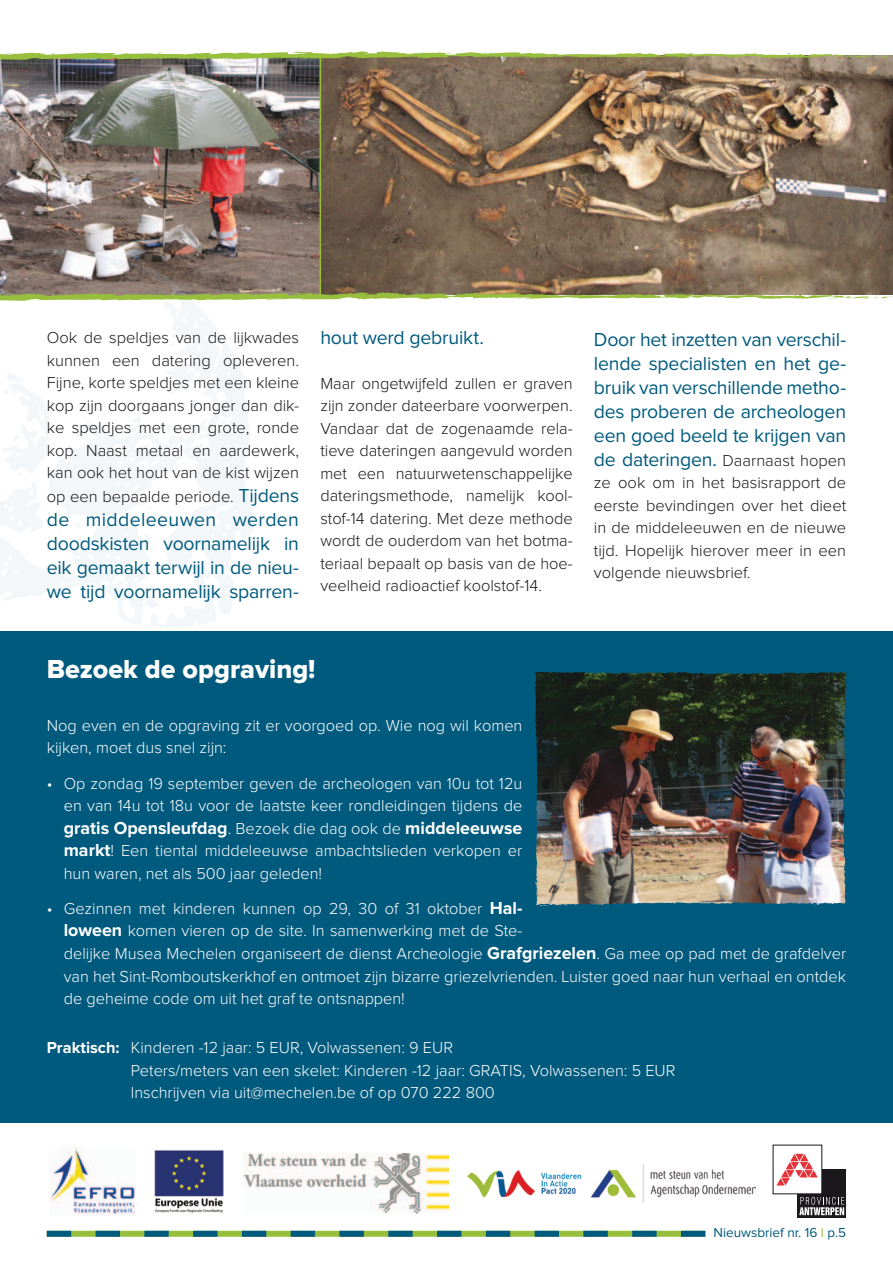
<style>
.page{position:relative;width:893px;height:1263px;background:#fff}
.page>*{position:absolute;margin:0;border:0;box-sizing:border-box;transform-origin:0 0}
.t1{font:27px "Proxima Nova Extrabld";color:#fff}
.t2{font:19.5px/24px "Proxima Nova";letter-spacing:-.01em;color:#005a7d;text-align:justify}
.t3{font:700 18px "Proxima Nova";color:#fff}
.t4{font:300 16.5px/22.5px "Proxima Nova";color:#fff}
.t5{font:300 16.5px/22.5px "Proxima Nova";color:#1a181b;text-align:justify}
.t6{font:13.5px "Proxima Nova";color:#005a7d}
.s1{font-weight:400;font-size:19.5px;color:#005a7d}
.s2{font-weight:300;font-size:16.5px}
.s3{font-weight:700;font-size:18px}
.s4{font-weight:700}
.s5{color:#97bf3d}
</style>
<div class="page">
<svg style="left:47px;top:1231px;width:658px;height:6px;background:#4d8d61"></svg>
<img style="left:0;top:60px;width:320px;height:232px">
<svg style="left:0;top:249px;width:254px;height:378px"></svg>
<div style="left:0;top:631px;width:893px;height:492px;background:#005a7d"></div>
<img style="left:321px;top:60px;width:572px;height:232px">
<svg style="left:0;top:292px;width:893px;height:9px"></svg>
<svg style="left:0;top:51px;width:893px;height:9px"></svg>
<img style="left:50px;top:1148px;width:85px;height:68px">
<img style="left:154px;top:1150px;width:70px;height:63px">
<img style="left:244px;top:1154px;width:205px;height:60px">
<img style="left:468px;top:1165px;width:287px;height:38px">
<div style="left:797px;top:1169px;width:49px;height:49px;background:#1a181b"></div>
<svg style="left:799px;top:1197px;width:45px;height:18px"></svg>
<div style="left:773px;top:1145px;width:49px;height:49px;background:#fff"></div>
<svg style="left:777px;top:1154px;width:41px;height:31px"></svg>
<img style="left:535px;top:672px;width:312px;height:234px">
<hr style="left:320px;top:55px;width:1px;height:241px;background:#97bf3d">
<p class="t5" style="left:47px;top:327px;width:254px">Ook de speldjes van de lijkwades kunnen een datering opleveren.<br>Fijne, korte speldjes met een kleine kop zijn doorgaans jonger dan dik&shy;ke speldjes met een grote, ronde kop. Naast metaal en aardewerk, kan ook het hout van de kist wijzen</p>
<p class="t5" style="left:47px;top:486px;width:254px">op een bepaalde periode. <span class="s1">Tijdens</span></p>
<p class="t2" style="left:47px;top:508px;width:254px">de middeleeuwen werden doodskisten voornamelijk in eik gemaakt terwijl in de nieu&shy;we tijd voornamelijk sparren-</p>
<p class="t2" style="left:320px;top:326px;width:165px">hout werd gebruikt.</p>
<p class="t5" style="left:320px;top:372px;width:254px">Maar ongetwijfeld zullen er graven zijn zonder dateerbare voorwerpen.<br>Vandaar dat de zogenaamde rela&shy;tieve dateringen aangevuld worden met een natuurwetenschappelijke dateringsmethode, namelijk kool&shy;stof-14 datering. Met deze methode wordt de ouderdom van het botma&shy;teriaal bepaalt op basis van de hoe&shy;veelheid radioactief koolstof-14.</p>
<p class="t2" style="left:594px;top:328px;width:254px">Door het inzetten van verschil&shy;lende specialisten en het ge&shy;bruik van verschillende metho&shy;des proberen de archeologen een goed beeld te krijgen van</p>
<p class="t5" style="left:594px;top:449px;width:254px"><span class="s1">de dateringen.</span> Daarnaast hopen ze ook om in het basisrapport de eerste bevindingen over het dieet in de middeleeuwen en de nieuwe tijd. Hopelijk hierover meer in een volgende nieuwsbrief.</p>
<h1 class="t1" style="left:47px;top:653px;width:270px">Bezoek de opgraving!</h1>
<p class="t4" style="left:47px;top:714px;width:477px">Nog even en de opgraving zit er voorgoed op. Wie nog wil komen kijken, moet dus snel zijn:</p>
<p class="t4" style="left:47px;top:772px;width:477px;text-align:right">• Op zondag 19 september geven de archeologen van 10u tot 12u en van 14u tot 18u voor de laatste keer rondleidingen tijdens de</p>
<p class="t3" style="left:64px;top:817px;width:460px">gratis Opensleufdag<span class="s2">. Bezoek die dag ook de</span> middeleeuwse</p>
<p class="t4" style="left:64px;top:840px;width:460px"><span class="s3">markt</span>! Een tiental middeleeuwse ambachtslieden verkopen er hun waren, net als 500 jaar geleden!</p>
<p class="t4" style="left:64px;top:898px;width:784px;text-indent:-17px">• Gezinnen met kinderen kunnen op 29, 30 of 31 oktober <span class="s3">Hal-<br>loween</span> komen vieren op de site. In samenwerking met de Ste-<br>delijke Musea Mechelen organiseert de dienst Archeologie <span class="s3">Grafgriezelen</span>. Ga mee op pad met de grafdelver van het Sint-Romboutskerkhof en ontmoet zijn bizarre griezelvrienden. Luister goed naar hun verhaal en ontdek de geheime code om uit het graf te ontsnappen!</p>
<p class="t4" style="left:131px;top:1037px;width:546px;text-indent:-84px"><span class="s4">Praktisch:</span> Kinderen -12 jaar: 5 EUR, Volwassenen: 9 EUR<br>Peters/meters van een skelet: Kinderen -12 jaar: GRATIS, Volwassenen: 5 EUR<br>Inschrijven via uit@mechelen.be of op 070 222 800</p>
<p class="t6" style="left:713px;top:1225px;width:134px">Nieuwsbrief nr. 16 <span class="s5">l</span> p.5</p>
</div>
